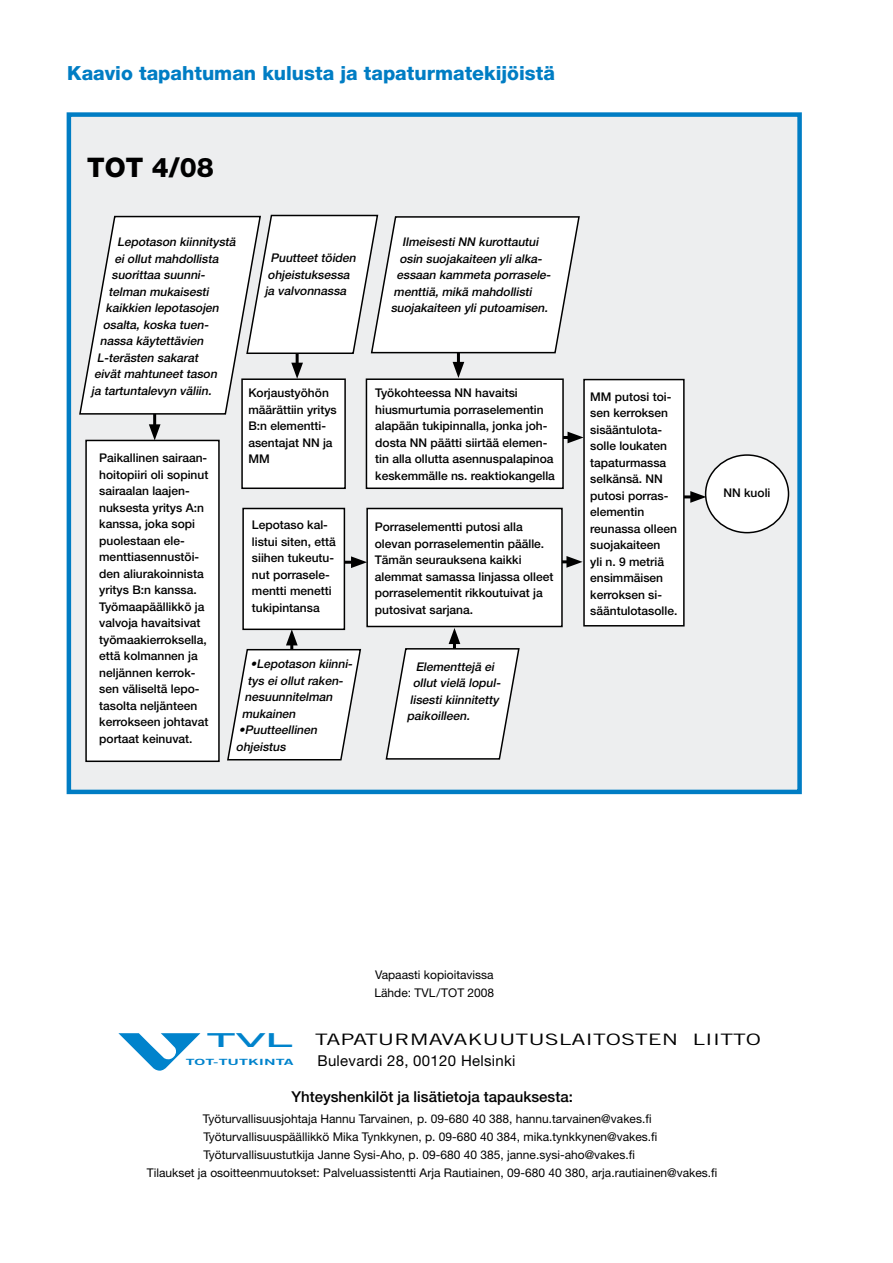
<style>
.page{position:relative;width:893px;height:1263px;background:#fff}
.page>*{position:absolute;margin:0;border:0;box-sizing:border-box;transform-origin:0 0}
.t1{font:800 27px "Helvetica Neue";color:#000}
.t2{font:800 19.5px "Helvetica Neue";color:#007dc4}
.t3{font:700 expanded 19.05px "Trade Gothic LH";color:#0083cc;scale:1.81 1}
.t4{font:15.75px "Trade Gothic";color:#000;scale:1.45 1}
.t5{font:500 15px "Helvetica Neue";color:#000}
.t6{font:15px "Helvetica Neue";letter-spacing:.02em;color:#000}
.t7{font:500 12px/16.5px "Helvetica Neue";color:#000}
.t8{font:italic 500 12px/16.5px "Helvetica Neue";color:#000}
.t9{font:12px/18px "Helvetica Neue";color:#000}
.t10{font:8.55px "Trade Gothic Bold Two";color:#0083cc;scale:1.88 1}
</style>
<div class="page">
<div style="left:69px;top:115px;width:731px;height:677px;background:#edeeef"></div>
<div style="left:67px;top:112px;width:735px;height:682px;border:4px solid #007dc4"></div>
<hr style="left:672px;top:495px;width:24px;height:3px;background:#000">
<svg style="left:690px;top:491px;width:16px;height:12px"></svg>
<div style="left:706px;top:455px;width:82px;height:78px;background:#fff;border-radius:50%"></div>
<div style="left:705px;top:454px;width:84px;height:79px;border:2px solid #000;border-radius:50%"></div>
<div style="left:584px;top:380px;width:100px;height:246px;background:#fff"></div>
<div style="left:583px;top:379px;width:102px;height:247px;border:2px solid #000"></div>
<hr style="left:549px;top:436px;width:24px;height:3px;background:#000">
<svg style="left:567px;top:432px;width:17px;height:11px"></svg>
<hr style="left:545px;top:560px;width:27px;height:3px;background:#000">
<svg style="left:566px;top:556px;width:17px;height:12px"></svg>
<hr style="left:153px;top:406px;width:3px;height:24px;background:#000">
<svg style="left:149px;top:424px;width:12px;height:16px"></svg>
<div style="left:86px;top:440px;width:133px;height:321px;background:#fff"></div>
<div style="left:85px;top:440px;width:135px;height:322px;border:2px solid #000"></div>
<div style="left:366px;top:379px;width:197px;height:109px;background:#fff"></div>
<div style="left:366px;top:378px;width:198px;height:111px;border:2px solid #000"></div>
<div style="left:367px;top:508px;width:195px;height:118px;background:#fff"></div>
<div style="left:366px;top:508px;width:197px;height:119px;border:2px solid #000"></div>
<hr style="left:333px;top:561px;width:24px;height:3px;background:#000">
<svg style="left:351px;top:556px;width:16px;height:12px"></svg>
<div style="left:243px;top:508px;width:101px;height:121px;background:#fff"></div>
<div style="left:242px;top:508px;width:103px;height:122px;border:2px solid #000"></div>
<div style="left:242px;top:379px;width:103px;height:109px;background:#fff"></div>
<div style="left:241px;top:378px;width:105px;height:111px;border:2px solid #000"></div>
<svg style="left:118px;top:1033px;width:82px;height:38px"></svg>
<svg style="left:227px;top:629px;width:135px;height:132px"></svg>
<svg style="left:385px;top:628px;width:135px;height:132px"></svg>
<svg style="left:79px;top:214px;width:501px;height:201px"></svg>
<h2 class="t2" style="left:67px;top:62px;width:489px">Kaavio tapahtuman kulusta ja tapaturmatekijöistä</h2>
<h1 class="t1" style="left:87px;top:152px;width:20px">TOT</h1>
<h1 class="t1" style="left:152px;top:152px;width:64px">4/08</h1>
<p class="t8" style="left:117px;top:233px;width:122px">Lepotason kiinnitystä</p>
<p class="t8" style="left:114px;top:250px;width:108px">ei ollut mahdollista</p>
<p class="t8" style="left:111px;top:266px;width:97px">suorittaa suunni-</p>
<p class="t8" style="left:109px;top:283px;width:104px">telman mukaisesti</p>
<p class="t8" style="left:106px;top:299px;width:117px">kaikkien lepotasojen</p>
<p class="t8" style="left:103px;top:316px;width:110px">osalta, koska tuen-</p>
<p class="t8" style="left:100px;top:332px;width:107px">nassa käytettävien</p>
<p class="t8" style="left:97px;top:349px;width:105px">L- terästen sakarat</p>
<p class="t8" style="left:94px;top:365px;width:127px">eivät mahtuneet tason</p>
<p class="t8" style="left:91px;top:382px;width:124px">ja tartuntalevyn väliin.</p>
<p class="t8" style="left:265px;top:250px;width:95px;text-indent:6px">Puutteet töiden ohjeistuksessa ja valvonnassa</p>
<p class="t7" style="left:248px;top:384px;width:90px">Korjaustyöhön määrättiin yritys<br>B:n elementti&shy;asentajat NN ja<br>MM</p>
<p class="t7" style="left:99px;top:450px;width:111px">Paikallinen sairaan&shy;hoitopiiri oli sopinut sairaalan laajen&shy;nuksesta yritys A:n kanssa, joka sopi puolestaan ele&shy;menttiasennustöi&shy;den aliurakoinnista yritys B:n kanssa.<br>Työmaapäällikkö ja valvoja havaitsivat työmaakierroksella, että kolmannen ja neljännen kerrok&shy;sen väliseltä lepo&shy;tasolta neljänteen kerrokseen johtavat portaat keinuvat.</p>
<p class="t7" style="left:252px;top:517px;width:85px">Lepotaso kal&shy;listui siten, että siihen tukeutu&shy;nut porrasele&shy;mentti menetti tukipintansa</p>
<p class="t8" style="left:250px;top:656px;width:106px">•Lepotason kiinni-</p>
<p class="t8" style="left:248px;top:672px;width:99px">tys ei ollut raken-</p>
<p class="t8" style="left:245px;top:689px;width:92px">nesuunnitelman</p>
<p class="t8" style="left:242px;top:705px;width:58px">mukainen</p>
<p class="t8" style="left:236px;top:722px;width:85px">•Puutteellinen ohjeistus</p>
<p class="t8" style="left:402px;top:234px;width:140px">Ilmeisesti NN kurottautui</p>
<p class="t8" style="left:399px;top:250px;width:147px">osin suojakaiteen yli alka-</p>
<p class="t8" style="left:396px;top:267px;width:158px">essaan kammeta porrasele-</p>
<p class="t8" style="left:394px;top:283px;width:142px">menttiä, mikä mahdollisti</p>
<p class="t8" style="left:391px;top:300px;width:161px">suojakaiteen yli putoamisen.</p>
<p class="t7" style="left:375px;top:384px;width:181px">Työkohteessa NN havaitsi hiusmurtumia porraselementin alapään tukipinnalla, jonka joh&shy;dosta NN päätti siirtää elemen&shy;tin alla ollutta asennuspalapinoa keskemmälle ns. reaktiokangella</p>
<p class="t7" style="left:375px;top:519px;width:180px">Porraselementti putosi alla olevan porraselementin päälle.<br>Tämän seurauksena kaikki alemmat samassa linjassa olleet porraselementit rikkoutuivat ja putosivat sarjana.</p>
<p class="t8" style="left:416px;top:658px;width:82px">Elementtejä ei</p>
<p class="t8" style="left:413px;top:674px;width:92px">ollut vielä lopul-</p>
<p class="t8" style="left:410px;top:691px;width:90px">lisesti kiinnitetty</p>
<p class="t8" style="left:407px;top:707px;width:67px">paikoilleen.</p>
<p class="t7" style="left:590px;top:388px;width:89px">MM putosi toi&shy;sen kerroksen sisääntulota&shy;solle loukaten tapaturmassa selkänsä. NN putosi porras&shy;elementin reunassa olleen suojakaiteen<br>yli n. 9 metriä ensimmäisen kerroksen si&shy;sääntulotasolle.</p>
<p class="t7" style="left:723px;top:485px;width:48px">NN kuoli</p>
<p class="t9" style="left:374px;top:965px;width:121px">Vapaasti kopioitavissa<br>Lähde: TVL/TOT 2008</p>
<h3 class="t3" style="left:207px;top:1028px;width:49px">TVL</h3>
<p class="t10" style="left:186px;top:1057px;width:59px">TOT-TUTKINTA</p>
<h3 class="t4" style="left:315px;top:1029px;width:309px">TAPATURMAVAKUUTUSLAITOSTEN LIITTO</h3>
<p class="t6" style="left:317px;top:1051px;width:200px">Bulevardi 28, 00120 Helsinki</p>
<p class="t5" style="left:291px;top:1087px;width:283px">Yhteyshenkilöt ja lisätietoja tapauksesta:</p>
<p class="t9" style="left:203px;top:1109px;width:450px">Työturvallisuusjohtaja Hannu Tarvainen, p. 09-680 40 388, hannu.tarvainen@vakes.fi</p>
<p class="t9" style="left:203px;top:1127px;width:456px">Työturvallisuuspäällikkö Mika Tynkkynen, p. 09-680 40 384, mika.tynkkynen@vakes.fi</p>
<p class="t9" style="left:203px;top:1145px;width:433px">Työturvallisuustutkija Janne Sysi-Aho, p. 09-680 40 385, janne.sysi-aho@vakes.fi</p>
<p class="t9" style="left:147px;top:1163px;width:572px">Tilaukset ja osoitteenmuutokset: Palveluassistentti Arja Rautiainen, 09-680 40 380, arja.rautiainen@vakes.fi</p>
</div>
